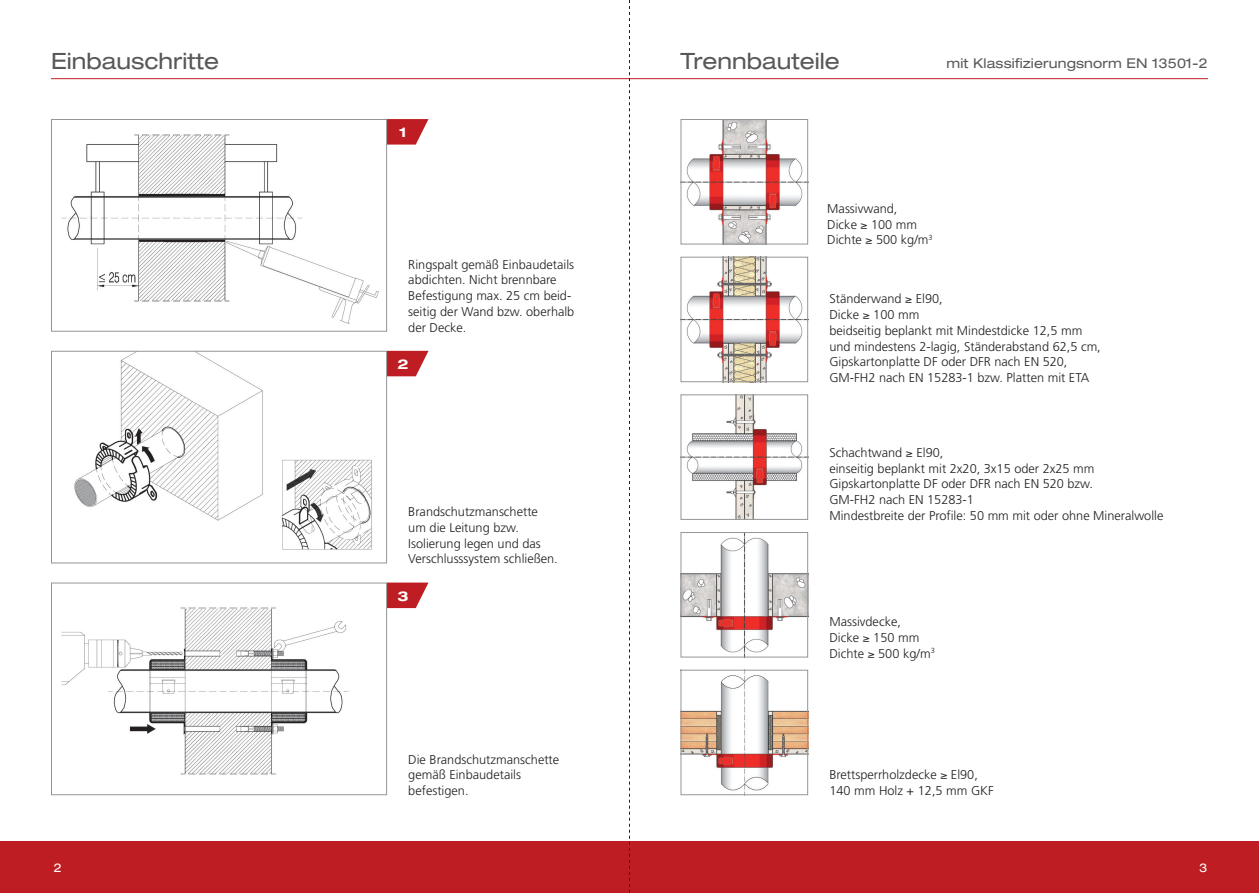
<style>
.page{position:relative;width:1259px;height:893px;background:#fff}
.page>*{position:absolute;margin:0;border:0;box-sizing:border-box;transform-origin:0 0}
.t1{font:expanded 22.5px "Helvetica Neue";color:#57585a}
.t2{font:expanded 13.5px "Helvetica Neue";letter-spacing:.01em;color:#57585a}
.t3{font:700 expanded 13.5px "Helvetica Neue";color:#fff}
.t4{font:300 12.75px/15.8px "Frutiger";color:#231f20}
.t5{font:expanded 12px "Helvetica Neue";color:#fff}
</style>
<div class="page">
<div style="left:0;top:842px;width:1259px;height:51px;background:#be1e23"></div>
<div style="left:51px;top:119px;width:336px;height:213px;border:1px solid #939598"></div>
<img style="left:682px;top:121px;width:124px;height:121px">
<div style="left:680px;top:119px;width:128px;height:125px;border:1px solid #939598"></div>
<img style="left:682px;top:259px;width:124px;height:121px">
<div style="left:680px;top:257px;width:128px;height:125px;border:1px solid #939598"></div>
<img style="left:682px;top:396px;width:124px;height:122px">
<div style="left:680px;top:394px;width:128px;height:126px;border:1px solid #939598"></div>
<img style="left:682px;top:534px;width:124px;height:121px">
<div style="left:680px;top:532px;width:128px;height:125px;border:1px solid #939598"></div>
<img style="left:682px;top:672px;width:124px;height:121px">
<div style="left:680px;top:670px;width:128px;height:125px;border:1px solid #939598"></div>
<img style="left:61px;top:607px;width:288px;height:168px">
<div style="left:51px;top:583px;width:336px;height:212px;border:1px solid #939598"></div>
<img style="left:74px;top:353px;width:301px;height:168px">
<div style="left:51px;top:351px;width:336px;height:212px;border:1px solid #939598"></div>
<svg style="left:387px;top:119px;width:41px;height:26px"></svg>
<svg style="left:387px;top:351px;width:41px;height:25px"></svg>
<svg style="left:387px;top:583px;width:41px;height:25px"></svg>
<img style="left:281px;top:456px;width:93px;height:94px">
<hr style="left:51px;top:78px;width:1157px;height:1px;background:#be1e23">
<svg style="left:629px;top:0;width:1px;height:893px"></svg>
<h1 class="t1" style="left:51px;top:47px;width:169px">Einbauschritte</h1>
<h1 class="t1" style="left:680px;top:47px;width:161px">Trennbauteile</h1>
<p class="t3" style="left:399px;top:124px;width:9px">1</p>
<p class="t2" style="left:946px;top:55px;width:263px">mit Klassifizierungsnorm EN 13501-2</p>
<p class="t4" style="left:827px;top:201px;width:107px">Massivwand,<br>Dicke ≥ 100 mm<br>Dichte ≥ 500 kg/m<sup>3</sup></p>
<p class="t4" style="left:408px;top:256px;width:168px">Ringspalt gemäß Einbaudetails abdichten. Nicht brennbare<br>Befestigung max. 25 cm beid&shy;seitig der Wand bzw. oberhalb der Decke.</p>
<p class="t3" style="left:397px;top:356px;width:13px">2</p>
<p class="t4" style="left:408px;top:504px;width:151px">Brandschutzmanschette um die Leitung bzw.<br>Isolierung legen und das<br>Verschlusssystem schließen.</p>
<p class="t3" style="left:397px;top:587px;width:13px">3</p>
<p class="t4" style="left:408px;top:751px;width:152px">Die Brandschutzmanschette gemäß Einbaudetails befestigen.</p>
<p class="t4" style="left:829px;top:291px;width:273px">Ständerwand ≥ El90,<br>Dicke ≥ 100 mm<br>beidseitig beplankt mit Mindestdicke 12,5 mm und mindestens 2-lagig, Ständerabstand 62,5 cm, Gipskartonplatte DF oder DFR nach EN 520, GM-FH2 nach EN 15283-1 bzw. Platten mit ETA</p>
<p class="t4" style="left:829px;top:444px;width:335px">Schachtwand ≥ El90,<br>einseitig beplankt mit 2x20, 3x15 oder 2x25 mm Gipskartonplatte DF oder DFR nach EN 520 bzw.<br>GM-FH2 nach EN 15283-1<br>Mindestbreite der Profile: 50 mm mit oder ohne Mineralwolle</p>
<p class="t4" style="left:829px;top:614px;width:107px">Massivdecke,<br>Dicke ≥ 150 mm<br>Dichte ≥ 500 kg/m<sup>3</sup></p>
<p class="t4" style="left:829px;top:767px;width:166px">Brettsperrholzdecke ≥ El90,<br>140 mm Holz + 12,5 mm GKF</p>
<p class="t5" style="left:54px;top:861px;width:10px">2</p>
<p class="t5" style="left:1199px;top:861px;width:10px">3</p>
</div>
